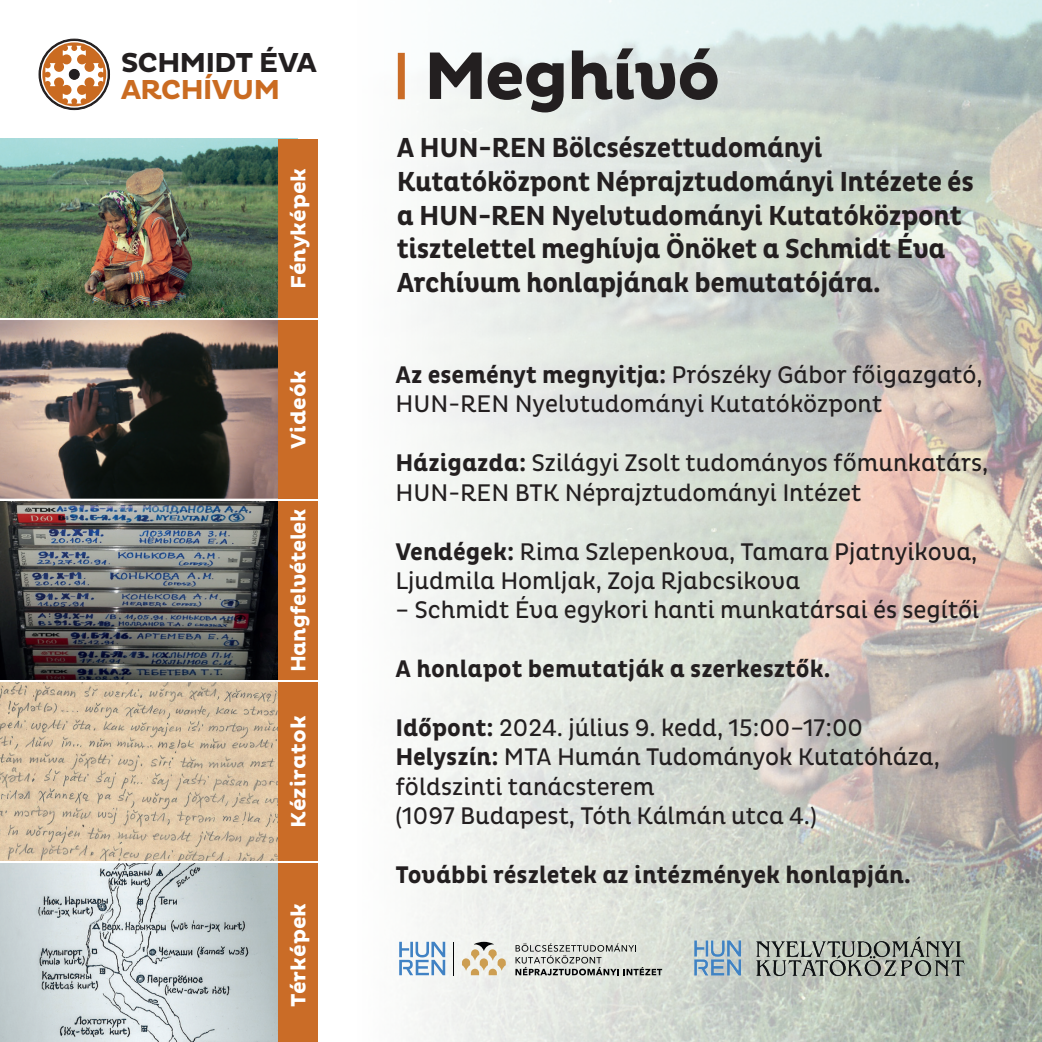
<style>
.page{position:relative;width:1042px;height:1042px;background:#fff}
.page>*{position:absolute;margin:0;border:0;box-sizing:border-box;transform-origin:0 0}
.t1{font:700 68.25px "Pluto";letter-spacing:-.03em;color:#231f20}
.t2{font:700 28px/33.6px "Pluto Cond";letter-spacing:-.015em;color:#231f20}
.t3{font:700 28px "Pluto";letter-spacing:-.04em;color:#231f20}
.t4{font:700 28px "Pluto";letter-spacing:-.04em;color:#ca6b21}
.t5{font:24.5px/29.4px "Pluto Cond";color:#231f20}
.t6{font:700 24.5px "Pluto Cond";color:#231f20}
.t7{font:700 21px "Pluto";letter-spacing:-.005em;color:#fff}
.t8{font:700 21px "Pluto";letter-spacing:-.005em;color:#fff;scale:.96 1}
.s1{font-weight:700}
</style>
<div class="page">
<img style="left:397px;top:0;width:645px;height:1042px">
<svg style="left:39px;top:39px;width:71px;height:71px"></svg>
<div style="left:39px;top:39px;width:71px;height:71px;border:1px solid #231f20;border-radius:50%"></div>
<svg style="left:42px;top:42px;width:65px;height:65px"></svg>
<div style="left:41px;top:41px;width:67px;height:67px;border:1px solid #fff;border-radius:50%"></div>
<svg style="left:45px;top:46px;width:58px;height:58px"></svg>
<div style="left:69px;top:69px;width:10px;height:10px;background:#231f20;border-radius:50%"></div>
<div style="left:69px;top:69px;width:10px;height:10px;border:1px solid #231f20;border-radius:50%"></div>
<svg style="left:399px;top:942px;width:46px;height:33px"></svg>
<hr style="left:453px;top:942px;width:1px;height:33px;background:#020305">
<svg style="left:462px;top:942px;width:44px;height:33px"></svg>
<svg style="left:515px;top:943px;width:147px;height:32px"></svg>
<img style="left:686px;top:935px;width:284px;height:46px">
<img style="left:0;top:139px;width:278px;height:178px">
<img style="left:0;top:682px;width:278px;height:179px">
<svg style="left:0;top:863px;width:278px;height:179px"></svg>
<img style="left:0;top:501px;width:278px;height:179px">
<img style="left:0;top:320px;width:278px;height:179px">
<div style="left:278px;top:139px;width:39px;height:178px;background:#ca6c27"></div>
<div style="left:278px;top:320px;width:39px;height:179px;background:#ca6c27"></div>
<div style="left:278px;top:501px;width:39px;height:179px;background:#ca6c27"></div>
<div style="left:278px;top:682px;width:39px;height:179px;background:#ca6c27"></div>
<div style="left:278px;top:863px;width:39px;height:179px;background:#ca6c27"></div>
<div style="left:398px;top:53px;width:7px;height:46px;background:#ca6c27"></div>
<p class="t3" style="left:121px;top:46px;width:198px">SCHMIDT ÉVA</p>
<p class="t4" style="left:121px;top:74px;width:161px">ARCHÍVUM</p>
<p class="t7" style="left:286px;top:289px;width:123px;rotate:-90deg">Fényképek</p>
<p class="t7" style="left:286px;top:449px;width:80px;rotate:-90deg">Videók</p>
<p class="t8" style="left:286px;top:672px;width:172px;rotate:-90deg">Hangfelvételek</p>
<p class="t7" style="left:286px;top:827px;width:114px;rotate:-90deg">Kéziratok</p>
<p class="t7" style="left:286px;top:1006px;width:105px;rotate:-90deg">Térképek</p>
<h1 class="t1" style="left:423px;top:37px;width:298px">Meghívó</h1>
<p class="t2" style="left:397px;top:132px;width:579px">A HUN-REN Bölcsészettudományi Kutatóközpont Néprajztudományi Intézete és a HUN-REN Nyelvtudományi Kutatóközpont tisztelettel meghívja Önöket a Schmidt Éva Archívum honlapjának bemutatójára.</p>
<p class="t5" style="left:395px;top:360px;width:589px"><span class="s1">Az eseményt megnyitja:</span> Prószéky Gábor főigazgató,<br>HUN-REN Nyelvtudományi Kutatóközpont</p>
<p class="t5" style="left:395px;top:449px;width:594px"><span class="s1">Házigazda:</span> Szilágyi Zsolt tudományos főmunkatárs,<br>HUN-REN BTK Néprajztudományi Intézet</p>
<p class="t5" style="left:395px;top:537px;width:583px"><span class="s1">Vendégek:</span> Rima Szlepenkova, Tamara Pjatnyikova,<br>Ljudmila Homljak, Zoja Rjabcsikova</p>
<p class="t5" style="left:395px;top:596px;width:585px">– Schmidt Éva egykori hanti munkatársai és segítői</p>
<p class="t6" style="left:395px;top:655px;width:436px">A honlapot bemutatják a szerkesztők.</p>
<p class="t5" style="left:395px;top:713px;width:546px"><span class="s1">Időpont:</span> 2024. július 9. kedd, 15:00–17:00<br><span class="s1">Helyszín:</span> MTA Humán Tudományok Kutatóháza, földszinti tanácsterem<br>(1097 Budapest, Tóth Kálmán utca 4.)</p>
<p class="t6" style="left:395px;top:861px;width:517px">További részletek az intézmények honlapján.</p>
</div>
